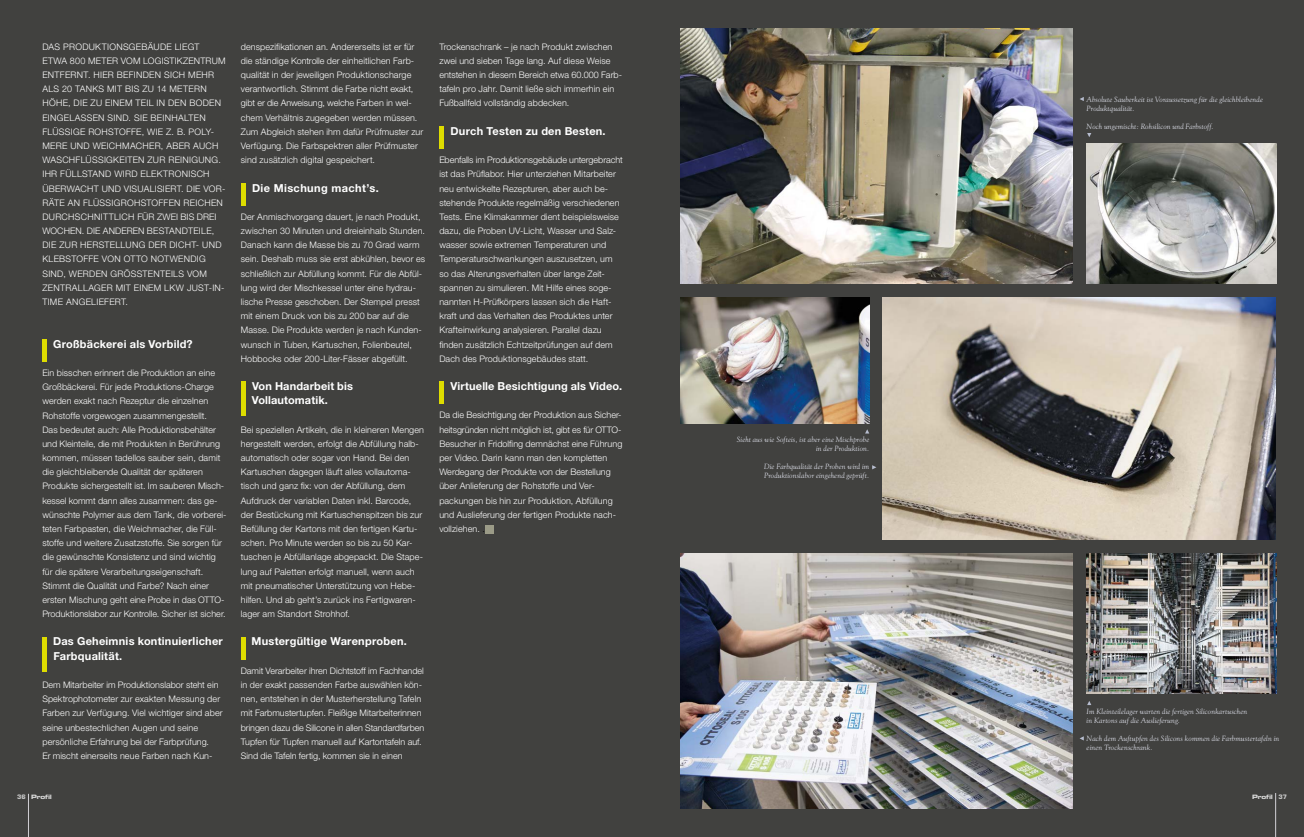
<style>
.page{position:relative;width:1304px;height:837px;background:#fff}
.page>*{position:absolute;margin:0;border:0;box-sizing:border-box;transform-origin:0 0}
.t1{font:700 11px/14.2px "Helvetica Neue LT Std";letter-spacing:.02em;color:#fff}
.t2{font:300 9px/14.2px "Helvetica Neue LT Std";letter-spacing:.01em;color:#fff}
.t3{font:300 9px/14.2px "Helvetica Neue LT Std";letter-spacing:.03em;color:#fff}
.t4{font:italic 7.5px/9px "Goudy";letter-spacing:.02em;color:#dbdde7}
.t5{font:6px "Eurostile LT Std Bold Ex 2";letter-spacing:-.05em;color:#dadada}
.s1{font-family:"Eurostile LT Std";font-weight:700;color:#c6c6c6}
.s2{color:#000}
</style>
<div class="page">
<div style="left:0;top:0;width:1304px;height:836px;background:#41413f"></div>
<div style="left:42px;top:339px;width:5px;height:22px;background:#dedc00"></div>
<div style="left:42px;top:636px;width:5px;height:35px;background:#dedc00"></div>
<hr style="left:241px;top:183px;width:4px;height:23px;background:#dedc00">
<hr style="left:241px;top:381px;width:4px;height:34px;background:#dedc00">
<hr style="left:241px;top:636px;width:4px;height:23px;background:#dedc00">
<div style="left:439px;top:126px;width:5px;height:23px;background:#dedc00"></div>
<div style="left:439px;top:381px;width:5px;height:23px;background:#dedc00"></div>
<div style="left:485px;top:524px;width:8px;height:9px;background:#9b9b87"></div>
<img style="left:680px;top:28px;width:392px;height:255px">
<img style="left:1087px;top:143px;width:189px;height:140px">
<img style="left:1087px;top:553px;width:189px;height:140px">
<img style="left:883px;top:298px;width:393px;height:241px">
<img style="left:680px;top:553px;width:392px;height:255px">
<img style="left:680px;top:298px;width:189px;height:126px">
<hr style="left:28px;top:793px;width:1px;height:43px;background:#d3d1d6">
<svg style="left:1080px;top:97px;width:4px;height:4px"></svg>
<svg style="left:1080px;top:736px;width:4px;height:4px"></svg>
<svg style="left:1087px;top:133px;width:4px;height:4px"></svg>
<svg style="left:872px;top:465px;width:4px;height:4px"></svg>
<hr style="left:1275px;top:792px;width:1px;height:44px;background:#d3d1d6">
<p class="t3" style="left:42px;top:39px;width:185px">DAS PRODUKTIONSGEBÄUDE LIEGT ETWA 800 METER VOM LOGISTIKZENTRUM ENTFERNT. HIER BEFINDEN SICH MEHR ALS 20 TANKS MIT BIS ZU 14 METERN HÖHE, DIE ZU EINEM TEIL IN DEN BODEN EINGELASSEN SIND. SIE BEINHALTEN FLÜSSIGE ROHSTOFFE, WIE Z. B. POLY-MERE UND WEICHMACHER, ABER AUCH WASCHFLÜSSIGKEITEN ZUR REINIGUNG.<br>IHR FÜLLSTAND WIRD ELEKTRONISCH ÜBERWACHT UND VISUALISIERT. DIE VOR-RÄTE AN FLÜSSIGROHSTOFFEN REICHEN DURCHSCHNITTLICH FÜR ZWEI BIS DREI WOCHEN. DIE ANDEREN BESTANDTEILE, DIE ZUR HERSTELLUNG DER DICHT- UND KLEBSTOFFE VON OTTO NOTWENDIG SIND, WERDEN GRÖSSTENTEILS VOM ZENTRALLAGER MIT EINEM LKW JUST-IN-TIME ANGELIEFERT.</p>
<p class="t1" style="left:53px;top:336px;width:141px">Großbäckerei als Vorbild?</p>
<p class="t2" style="left:42px;top:365px;width:186px">Ein bisschen erinnert die Produktion an eine Großbäckerei. Für jede Produktions-Charge werden exakt nach Rezeptur die einzelnen Rohstoffe vorgewogen zusammengestellt.<br>Das bedeutet auch: Alle Produktionsbehälter und Kleinteile, die mit Produkten in Berührung kommen, müssen tadellos sauber sein, damit die gleichbleibende Qualität der späteren Produkte sichergestellt ist. Im sauberen Misch&shy;kessel kommt dann alles zusammen: das ge&shy;wünschte Polymer aus dem Tank, die vorberei&shy;teten Farbpasten, die Weichmacher, die Füll&shy;stoffe und weitere Zusatzstoffe. Sie sorgen für die gewünschte Konsistenz und sind wichtig für die spätere Verarbeitungseigenschaft.<br>Stimmt die Qualität und Farbe? Nach einer ersten Mischung geht eine Probe in das OTTO-Produktionslabor zur Kontrolle. Sicher ist sicher.</p>
<p class="t1" style="left:53px;top:634px;width:171px">Das Geheimnis kontinuierlicher<br>Farbqualität.</p>
<p class="t2" style="left:42px;top:677px;width:182px">Dem Mitarbeiter im Produktionslabor steht ein Spektrophotometer zur exakten Messung der Farben zur Verfügung. Viel wichtiger sind aber seine unbestechlichen Augen und seine persönliche Erfahrung bei der Farbprüfung.<br>Er mischt einerseits neue Farben nach Kun-</p>
<p class="t5" style="left:17px;top:792px;width:36px"><span class="s1">36</span> Profil</p>
<p class="t2" style="left:241px;top:39px;width:184px">denspezifikationen an. Andererseits ist er für die ständige Kontrolle der einheitlichen Farb&shy;qualität in der jeweiligen Produktionscharge verantwortlich. Stimmt die Farbe nicht exakt, gibt er die Anweisung, welche Farben in wel&shy;chem Verhältnis zugegeben werden müssen.<br>Zum Abgleich stehen ihm dafür Prüfmuster zur Verfügung. Die Farbspektren aller Prüfmuster sind zusätzlich digital gespeichert.</p>
<p class="t1" style="left:252px;top:180px;width:128px">Die Mischung macht’s.</p>
<p class="t2" style="left:241px;top:209px;width:186px">Der Anmischvorgang dauert, je nach Produkt, zwischen 30 Minuten und dreieinhalb Stunden.<br>Danach kann die Masse bis zu 70 Grad warm sein. Deshalb muss sie erst abkühlen, bevor es schließlich zur Abfüllung kommt. Für die Abfül&shy;lung wird der Mischkessel unter eine hydrau&shy;lische Presse geschoben. Der Stempel presst mit einem Druck von bis zu 200 bar auf die Masse. Die Produkte werden je nach Kunden&shy;wunsch in Tuben, Kartuschen, Folienbeutel, Hobbocks oder 200-Liter-Fässer abgefüllt.</p>
<p class="t1" style="left:252px;top:378px;width:103px">Von Handarbeit bis<br>Vollautomatik.</p>
<p class="t2" style="left:241px;top:422px;width:185px">Bei speziellen Artikeln, die in kleineren Mengen hergestellt werden, erfolgt die Abfüllung halb&shy;automatisch oder sogar von Hand. Bei den Kartuschen dagegen läuft alles vollautoma&shy;tisch und ganz fix: von der Abfüllung, dem Aufdruck der variablen Daten inkl. Barcode, der Bestückung mit Kartuschenspitzen bis zur Befüllung der Kartons mit den fertigen Kartu&shy;schen. Pro Minute werden so bis zu 50 Kar&shy;tuschen je Abfüllanlage abgepackt. Die Stape&shy;lung auf Paletten erfolgt manuell, wenn auch mit pneumatischer Unterstützung von Hebe&shy;hilfen. Und ab geht’s zurück ins Fertigwaren&shy;lager am Standort Strohhof.</p>
<p class="t1" style="left:252px;top:634px;width:157px">Mustergültige Warenproben.</p>
<p class="t2" style="left:241px;top:663px;width:185px">Damit Verarbeiter ihren Dichtstoff im Fachhandel in der exakt passenden Farbe auswählen kön&shy;nen, entstehen in der Musterherstellung Tafeln mit Farbmustertupfen. Fleißige Mitarbeiterinnen bringen dazu die Silicone in allen Standardfarben Tupfen für Tupfen manuell auf Kartontafeln auf.<br>Sind die Tafeln fertig, kommen sie in einen</p>
<p class="t2" style="left:439px;top:39px;width:183px">Trockenschrank – je nach Produkt zwischen zwei und sieben Tage lang. Auf diese Weise entstehen in diesem Bereich etwa 60.000 Farb&shy;tafeln pro Jahr. Damit ließe sich immerhin ein Fußballfeld vollständig abdecken.</p>
<p class="t1" style="left:451px;top:123px;width:157px">Durch Testen zu den Besten.</p>
<p class="t2" style="left:439px;top:153px;width:185px">Ebenfalls im Produktionsgebäude untergebracht ist das Prüflabor. Hier unterziehen Mitarbeiter neu entwickelte Rezepturen, aber auch be&shy;stehende Produkte regelmäßig verschiedenen Tests. Eine Klimakammer dient beispielsweise dazu, die Proben UV-Licht, Wasser und Salz&shy;wasser sowie extremen Temperaturen und Temperaturschwankungen auszusetzen, um so das Alterungsverhalten über lange Zeit&shy;spannen zu simulieren. Mit Hilfe eines soge&shy;nannten H-Prüfkörpers lassen sich die Haft&shy;kraft und das Verhalten des Produktes unter Krafteinwirkung analysieren. Parallel dazu finden zusätzlich Echtzeitprüfungen auf dem Dach des Produktionsgebäudes statt.</p>
<p class="t1" style="left:451px;top:378px;width:173px">Virtuelle Besichtigung als Video.</p>
<p class="t2" style="left:439px;top:408px;width:184px">Da die Besichtigung der Produktion aus Sicher&shy;heitsgründen nicht möglich ist, gibt es für OTTO-Besucher in Fridolfing demnächst eine Führung per Video. Darin kann man den kompletten Werdegang der Produkte von der Bestellung über Anlieferung der Rohstoffe und Ver&shy;packungen bis hin zur Produktion, Abfüllung und Auslieferung der fertigen Produkte nach&shy;vollziehen. <span class="s2">.</span></p>
<p class="t4" style="left:737px;top:434px;width:134px;text-align:right">Sieht aus wie Softeis, ist aber eine Mischprobe in der Produktion.</p>
<p class="t4" style="left:764px;top:461px;width:107px">Die Farbqualität der Proben wird im<br>Produktionslabor eingehend geprüft.</p>
<p class="t4" style="left:1087px;top:94px;width:178px">Absolute Sauberkeit ist Voraussetzung für die gleichbleibende<br>Produktqualität.</p>
<p class="t4" style="left:1087px;top:121px;width:128px">Noch ungemischt: Rohsilicon und Farbstoff.</p>
<p class="t4" style="left:1087px;top:706px;width:162px">Im Kleinteilelager warten die fertigen Siliconkartuschen in Kartons auf die Auslieferung.</p>
<p class="t4" style="left:1087px;top:733px;width:194px">Nach dem Auftupfen des Silicons kommen die Farbmustertafeln in einen Trockenschrank.</p>
<p class="t5" style="left:1252px;top:792px;width:36px">Profil <span class="s1">37</span></p>
</div>
